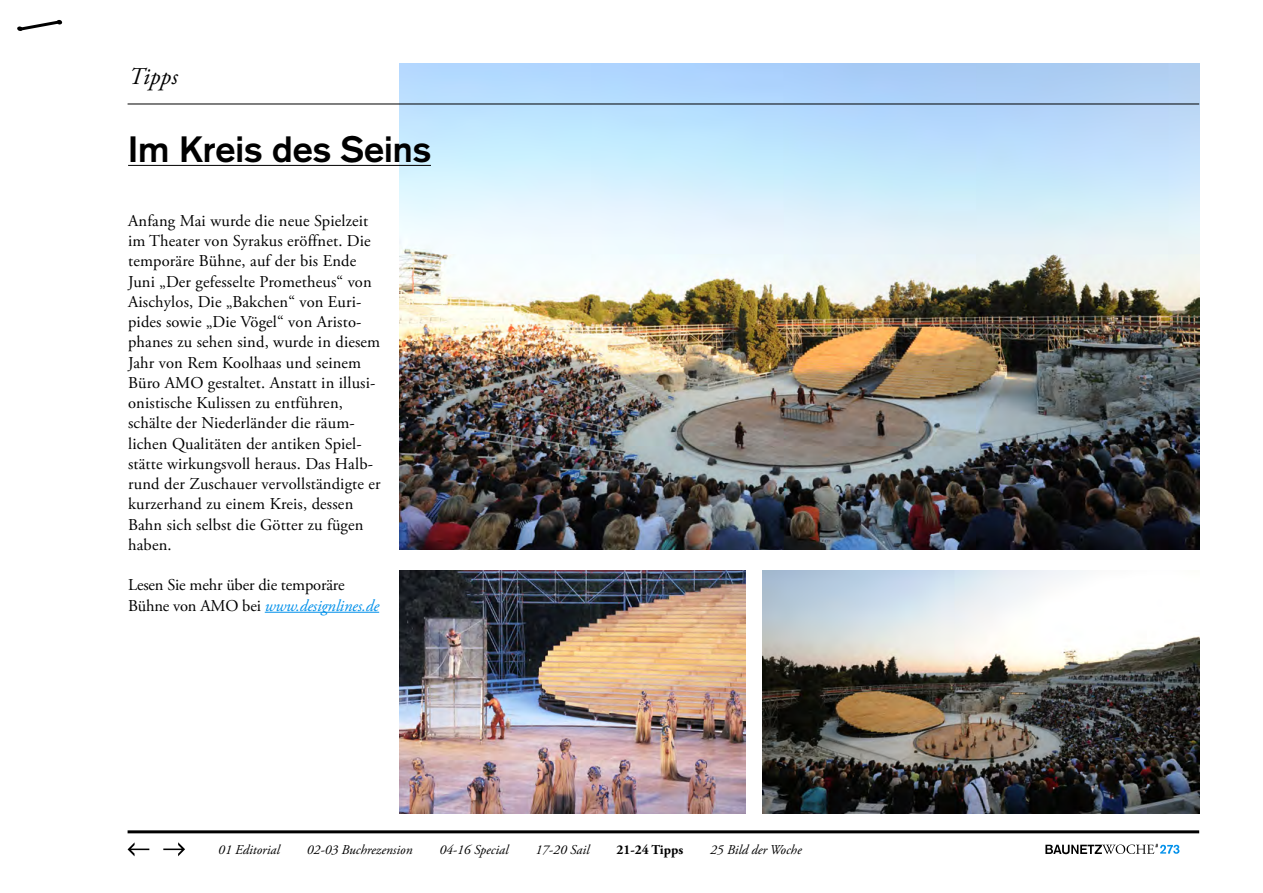
<style>
.page{position:relative;width:1263px;height:893px;background:#fff}
.page>*{position:absolute;margin:0;border:0;box-sizing:border-box;transform-origin:0 0}
.t1{font:700 36px "Akzidenz Grotesk";color:#000}
.t2{font:italic 24px "Adobe Garamond Pro";color:#000}
.t3{font:16.5px/20.2px "Adobe Garamond Pro";letter-spacing:.01em;color:#000}
.t4{font:16.5px/20.2px "Adobe Garamond Pro";letter-spacing:-.01em;color:#000}
.t5{font:italic 13.5px "Adobe Garamond Pro";color:#000}
.t6{font:700 13.5px "Adobe Garamond Pro";color:#000}
.s1{font-style:italic;color:#0090ea}
</style>
<div class="page">
<hr style="left:128px;top:830px;width:1071px;height:3px;background:#000">
<svg style="left:128px;top:842px;width:21px;height:14px"></svg>
<svg style="left:163px;top:842px;width:22px;height:14px"></svg>
<svg style="left:17px;top:20px;width:46px;height:11px"></svg>
<svg style="left:1045px;top:844px;width:134px;height:10px"></svg>
<img style="left:400px;top:64px;width:799px;height:486px">
<hr style="left:265px;top:612px;width:114px;height:1px;background:#0090ea">
<hr style="left:128px;top:165px;width:303px;height:1px;background:#000">
<hr style="left:128px;top:104px;width:1071px;height:1px;background:#000">
<img style="left:763px;top:570px;width:436px;height:243px">
<img style="left:400px;top:570px;width:346px;height:243px">
<h2 class="t2" style="left:129px;top:62px;width:50px">Tipps</h2>
<h1 class="t1" style="left:128px;top:128px;width:304px">Im Kreis des Seins</h1>
<p class="t3" style="left:128px;top:211px;width:254px">Anfang Mai wurde die neue Spielzeit im Theater von Syrakus eröffnet. Die temporäre Bühne, auf der bis Ende Juni „Der gefesselte Prometheus“ von Aischylos, Die „Bakchen“ von Euri&shy;pides sowie „Die Vögel“ von Aristo&shy;phanes zu sehen sind, wurde in diesem Jahr von Rem Koolhaas und seinem Büro AMO gestaltet. Anstatt in illusi&shy;onistische Kulissen zu entführen, schälte der Niederländer die räum&shy;lichen Qualitäten der antiken Spiel&shy;stätte wirkungsvoll heraus. Das Halb&shy;rund der Zuschauer vervollständigte er kurzerhand zu einem Kreis, dessen Bahn sich selbst die Götter zu fügen haben.</p>
<p class="t4" style="left:128px;top:575px;width:253px">Lesen Sie mehr über die temporäre<br>Bühne von AMO bei <span class="s1">www.designlines.de</span></p>
<p class="t5" style="left:218px;top:841px;width:63px">01 Editorial</p>
<p class="t5" style="left:307px;top:841px;width:107px">02-03 Buchrezension</p>
<p class="t5" style="left:439px;top:841px;width:71px">04-16 Special</p>
<p class="t5" style="left:535px;top:841px;width:56px">17-20 Sail</p>
<p class="t6" style="left:616px;top:841px;width:68px">21-24 Tipps</p>
<p class="t5" style="left:710px;top:841px;width:93px">25 Bild der Woche</p>
</div>
